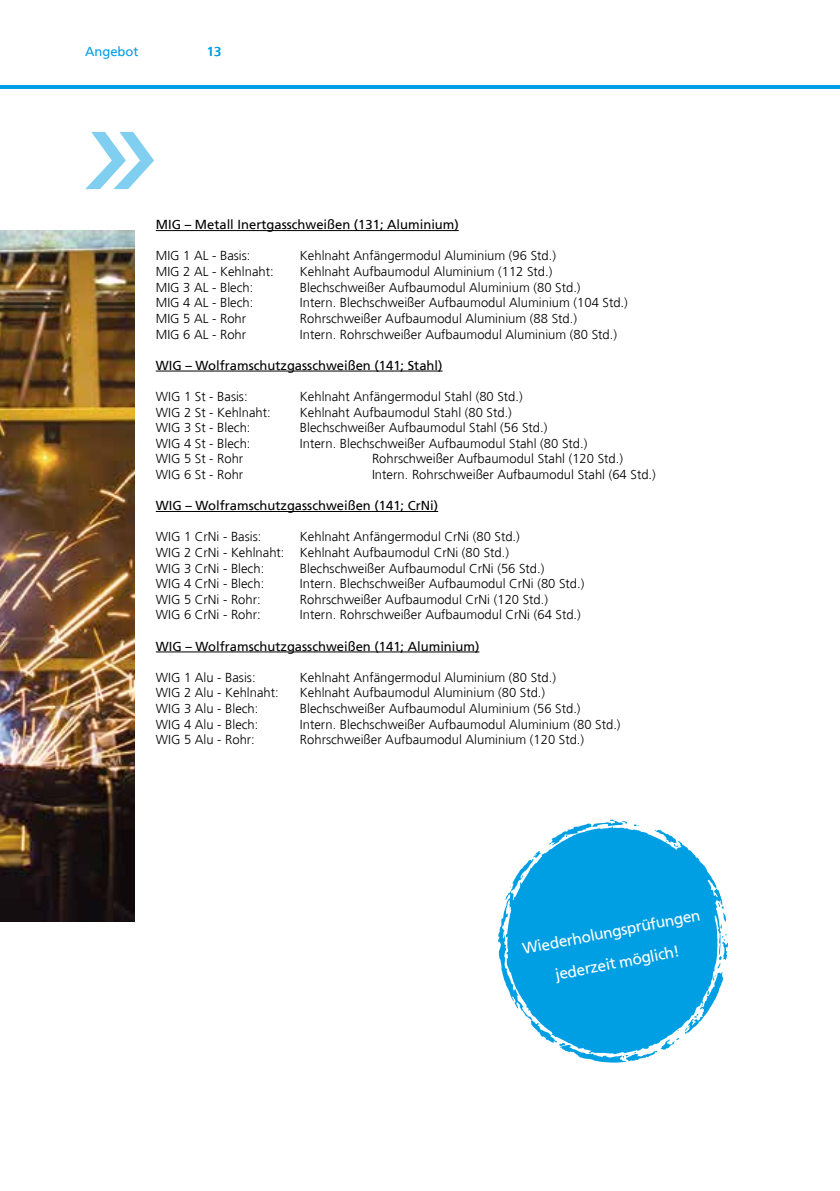
<style>
.page{position:relative;width:840px;height:1191px;background:#fff}
.page>*{position:absolute;margin:0;border:0;box-sizing:border-box;transform-origin:0 0}
.t1{font:15.6px/31.4px "Frutiger";color:#fff;text-align:center}
.t2{font:300 13px/15.6px "Frutiger";color:#000}
.t3{font:13px "Frutiger";color:#000}
.t4{font:13px "Frutiger";color:#009fe3}
</style>
<div class="page">
<hr style="left:0;top:85px;width:839px;height:4px;background:#009fe3">
<svg style="left:85px;top:132px;width:69px;height:57px"></svg>
<img style="left:0;top:230px;width:135px;height:691px">
<svg style="left:498px;top:819px;width:229px;height:243px;fill:#009fe3"></svg>
<hr style="left:156px;top:230px;width:302px;height:1px;background:#000">
<hr style="left:156px;top:371px;width:286px;height:1px;background:#000">
<hr style="left:156px;top:511px;width:282px;height:1px;background:#000">
<hr style="left:156px;top:651px;width:323px;height:1px;background:#000">
<p class="t4" style="left:85px;top:44px;width:55px">Angebot</p>
<p class="t4" style="left:207px;top:44px;width:16px">13</p>
<p class="t3" style="left:156px;top:217px;width:304px">MIG – Metall Inertgasschweißen (131; Aluminium)</p>
<p class="t2" style="left:156px;top:248px;width:96px">MIG 1 AL - Basis:</p>
<p class="t2" style="left:300px;top:248px;width:257px">Kehlnaht Anfängermodul Aluminium (96 Std.)</p>
<p class="t2" style="left:156px;top:264px;width:119px">MIG 2 AL - Kehlnaht:</p>
<p class="t2" style="left:300px;top:264px;width:254px">Kehlnaht Aufbaumodul Aluminium (112 Std.)</p>
<p class="t2" style="left:156px;top:280px;width:99px">MIG 3 AL - Blech:</p>
<p class="t2" style="left:300px;top:280px;width:282px">Blechschweißer Aufbaumodul Aluminium (80 Std.)</p>
<p class="t2" style="left:156px;top:295px;width:99px">MIG 4 AL - Blech:</p>
<p class="t2" style="left:300px;top:295px;width:329px">Intern. Blechschweißer Aufbaumodul Aluminium (104 Std.)</p>
<p class="t2" style="left:156px;top:311px;width:92px">MIG 5 AL - Rohr</p>
<p class="t2" style="left:300px;top:311px;width:278px">Rohrschweißer Aufbaumodul Aluminium (88 Std.)</p>
<p class="t2" style="left:156px;top:326px;width:92px">MIG 6 AL - Rohr</p>
<p class="t2" style="left:300px;top:326px;width:318px">Intern. Rohrschweißer Aufbaumodul Aluminium (80 Std.)</p>
<p class="t3" style="left:156px;top:357px;width:288px">WIG – Wolframschutzgasschweißen (141; Stahl)</p>
<p class="t2" style="left:156px;top:389px;width:93px">WIG 1 St - Basis:</p>
<p class="t2" style="left:300px;top:389px;width:224px">Kehlnaht Anfängermodul Stahl (80 Std.)</p>
<p class="t2" style="left:156px;top:404px;width:116px">WIG 2 St - Kehlnaht:</p>
<p class="t2" style="left:300px;top:404px;width:213px">Kehlnaht Aufbaumodul Stahl (80 Std.)</p>
<p class="t2" style="left:156px;top:420px;width:96px">WIG 3 St - Blech:</p>
<p class="t2" style="left:300px;top:420px;width:249px">Blechschweißer Aufbaumodul Stahl (56 Std.)</p>
<p class="t2" style="left:156px;top:436px;width:96px">WIG 4 St - Blech:</p>
<p class="t2" style="left:300px;top:436px;width:289px">Intern. Blechschweißer Aufbaumodul Stahl (80 Std.)</p>
<p class="t2" style="left:156px;top:451px;width:89px">WIG 5 St - Rohr</p>
<p class="t2" style="left:372px;top:451px;width:252px">Rohrschweißer Aufbaumodul Stahl (120 Std.)</p>
<p class="t2" style="left:156px;top:467px;width:89px">WIG 6 St - Rohr</p>
<p class="t2" style="left:372px;top:467px;width:285px">Intern. Rohrschweißer Aufbaumodul Stahl (64 Std.)</p>
<p class="t3" style="left:156px;top:498px;width:284px">WIG – Wolframschutzgasschweißen (141; CrNi)</p>
<p class="t2" style="left:156px;top:529px;width:107px">WIG 1 CrNi - Basis:</p>
<p class="t2" style="left:156px;top:529px;width:365px;text-indent:144px">Kehlnaht Anfängermodul CrNi (80 Std.)<br>WIG 2 CrNi - Kehlnaht: Kehlnaht Aufbaumodul CrNi (80 Std.)<br>WIG 3 CrNi - Blech:</p>
<p class="t2" style="left:300px;top:560px;width:246px">Blechschweißer Aufbaumodul CrNi (56 Std.)</p>
<p class="t2" style="left:156px;top:576px;width:110px">WIG 4 CrNi - Blech:</p>
<p class="t2" style="left:300px;top:576px;width:286px">Intern. Blechschweißer Aufbaumodul CrNi (80 Std.)</p>
<p class="t2" style="left:156px;top:592px;width:106px">WIG 5 CrNi - Rohr:</p>
<p class="t2" style="left:300px;top:592px;width:249px">Rohrschweißer Aufbaumodul CrNi (120 Std.)</p>
<p class="t2" style="left:156px;top:607px;width:106px">WIG 6 CrNi - Rohr:</p>
<p class="t2" style="left:300px;top:607px;width:282px">Intern. Rohrschweißer Aufbaumodul CrNi (64 Std.)</p>
<p class="t3" style="left:156px;top:638px;width:325px">WIG – Wolframschutzgasschweißen (141; Aluminium)</p>
<p class="t2" style="left:156px;top:670px;width:101px">WIG 1 Alu - Basis:</p>
<p class="t2" style="left:300px;top:670px;width:257px">Kehlnaht Anfängermodul Aluminium (80 Std.)</p>
<p class="t2" style="left:156px;top:685px;width:124px">WIG 2 Alu - Kehlnaht:</p>
<p class="t2" style="left:300px;top:685px;width:246px">Kehlnaht Aufbaumodul Aluminium (80 Std.)</p>
<p class="t2" style="left:156px;top:701px;width:104px">WIG 3 Alu - Blech:</p>
<p class="t2" style="left:300px;top:701px;width:282px">Blechschweißer Aufbaumodul Aluminium (56 Std.)</p>
<p class="t2" style="left:156px;top:716px;width:104px">WIG 4 Alu - Blech:</p>
<p class="t2" style="left:300px;top:716px;width:322px">Intern. Blechschweißer Aufbaumodul Aluminium (80 Std.)</p>
<p class="t2" style="left:156px;top:732px;width:100px">WIG 5 Alu - Rohr:</p>
<p class="t2" style="left:300px;top:732px;width:285px">Rohrschweißer Aufbaumodul Aluminium (120 Std.)</p>
<p class="t1" style="left:519px;top:933px;width:182px;rotate:-11deg">Wiederholungsprüfungen jederzeit möglich!</p>
</div>
